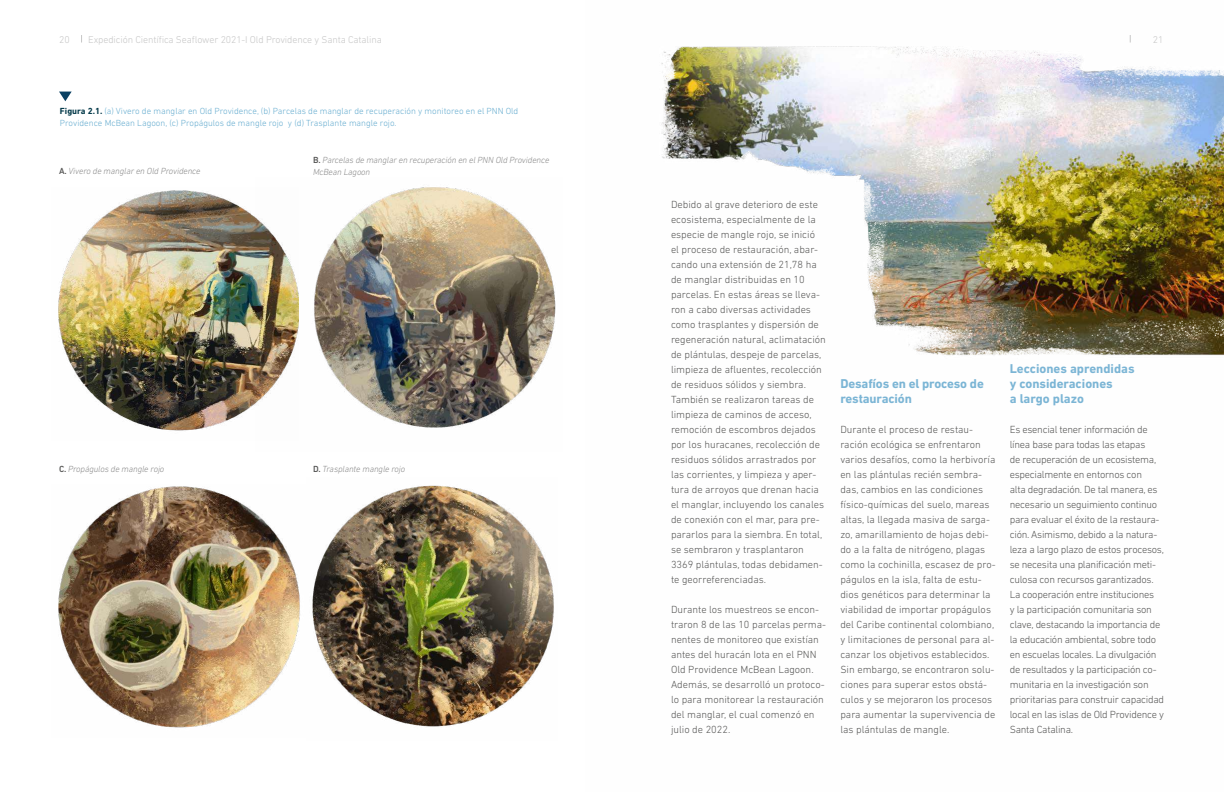
<style>
.page{position:relative;width:1224px;height:792px;background:#fff}
.page>*{position:absolute;margin:0;border:0;box-sizing:border-box;transform-origin:0 0}
.t1{font:700 13px/15px "DIN Next LT Pro";color:#7bb5d5}
.t2{font:300 10.5px/15px "DIN Next LT Pro";color:#575756}
.t3{font:300 10.5px/15px "DIN Next LT Pro";letter-spacing:-.025em;color:#575756}
.t4{font:300 10px "DIN Next LT Pro";letter-spacing:-.01em;color:#c6c6c6}
.t5{font:300 9px/12px "DIN Next LT Pro";color:#67add0}
.t6{font:italic 300 9px/12px "DIN Next LT Pro";letter-spacing:-.01em;color:#878787}
.s1{font-weight:700;color:#063b4b}
.s2{font-weight:500;font-style:normal;color:#575756}
</style>
<div class="page">
<img style="left:58px;top:190px;width:198px;height:241px">
<img style="left:661px;top:35px;width:563px;height:321px">
<img style="left:256px;top:187px;width:300px;height:241px">
<img style="left:58px;top:486px;width:242px;height:242px">
<img style="left:312px;top:485px;width:242px;height:242px">
<svg style="left:59px;top:92px;width:13px;height:9px"></svg>
<p class="t4" style="left:59px;top:33px;width:12px">20</p>
<p class="t4" style="left:88px;top:33px;width:295px">Expedición Científica Seaflower 2021-I Old Providence y Santa Catalina</p>
<p class="t4" style="left:1153px;top:33px;width:12px">21</p>
<p class="t5" style="left:60px;top:105px;width:460px"><span class="s1">Figura 2.1.</span> (a) Vivero de manglar en Old Providence, (b) Parcelas de manglar de recuperación y monitoreo en el PNN Old<br>Providence McBean Lagoon, (c) Propágulos de mangle rojo y (d) Trasplante mangle rojo.</p>
<p class="t6" style="left:59px;top:165px;width:143px"><span class="s2">A.</span> Vivero de manglar en Old Providence</p>
<p class="t6" style="left:313px;top:153px;width:238px"><span class="s2">B.</span> Parcelas de manglar en recuperación en el PNN Old Providence<br>McBean Lagoon</p>
<p class="t6" style="left:59px;top:463px;width:107px"><span class="s2">C.</span> Propágulos de mangle rojo</p>
<p class="t6" style="left:313px;top:463px;width:94px"><span class="s2">D.</span> Trasplante mangle rojo</p>
<p class="t2" style="left:671px;top:196px;width:156px">Debido al grave deterioro de este ecosistema, especialmente de la especie de mangle rojo, se inició<br>el proceso de restauración, abar&shy;cando una extensión de 21,78 ha de manglar distribuidas en 10 parcelas. En estas áreas se lleva&shy;ron a cabo diversas actividades como trasplantes y dispersión de regeneración natural, aclimatación de plántulas, despeje de parcelas, limpieza de afluentes, recolección de residuos sólidos y siembra.<br>También se realizaron tareas de limpieza de caminos de acceso, remoción de escombros dejados por los huracanes, recolección de residuos sólidos arrastrados por las corrientes, y limpieza y aper&shy;tura de arroyos que drenan hacia el manglar, incluyendo los canales de conexión con el mar, para pre&shy;pararlos para la siembra. En total, se sembraron y trasplantaron<br>3369 plántulas, todas debidamen&shy;te georreferenciadas.</p>
<p class="t2" style="left:671px;top:601px;width:157px">Durante los muestreos se encon&shy;traron 8 de las 10 parcelas perma&shy;nentes de monitoreo que existían antes del huracán Iota en el PNN<br>Old Providence McBean Lagoon.<br>Además, se desarrolló un protoco&shy;lo para monitorear la restauración del manglar, el cual comenzó en julio de 2022.</p>
<p class="t1" style="left:840px;top:376px;width:145px">Desafíos en el proceso de restauración</p>
<p class="t1" style="left:1010px;top:361px;width:126px">Lecciones aprendidas y consideraciones<br>a largo plazo</p>
<p class="t2" style="left:840px;top:421px;width:157px">Durante el proceso de restau&shy;ración ecológica se enfrentaron varios desafíos, como la herbivoría en las plántulas recién sembra&shy;das, cambios en las condiciones físico-químicas del suelo, mareas altas, la llegada masiva de sarga&shy;zo, amarillamiento de hojas debi&shy;do a la falta de nitrógeno, plagas como la cochinilla, escasez de pro&shy;págulos en la isla, falta de estu&shy;dios genéticos para determinar la viabilidad de importar propágulos del Caribe continental colombiano, y limitaciones de personal para al&shy;canzar los objetivos establecidos.<br>Sin embargo, se encontraron solu&shy;ciones para superar estos obstá&shy;culos y se mejoraron los procesos para aumentar la supervivencia de las plántulas de mangle.</p>
<p class="t3" style="left:1010px;top:422px;width:156px">Es esencial tener información de línea base para todas las etapas<br>de recuperación de un ecosistema, especialmente en entornos con<br>alta degradación. De tal manera, es necesario un seguimiento continuo para evaluar el éxito de la restaura&shy;ción. Asimismo, debido a la natura&shy;leza a largo plazo de estos procesos, se necesita una planificación meti&shy;culosa con recursos garantizados.<br>La cooperación entre instituciones<br>y la participación comunitaria son clave, destacando la importancia de la educación ambiental, sobre todo en escuelas locales. La divulgación de resultados y la participación co&shy;munitaria en la investigación son prioritarias para construir capacidad local en las islas de Old Providence y Santa Catalina.</p>
</div>
